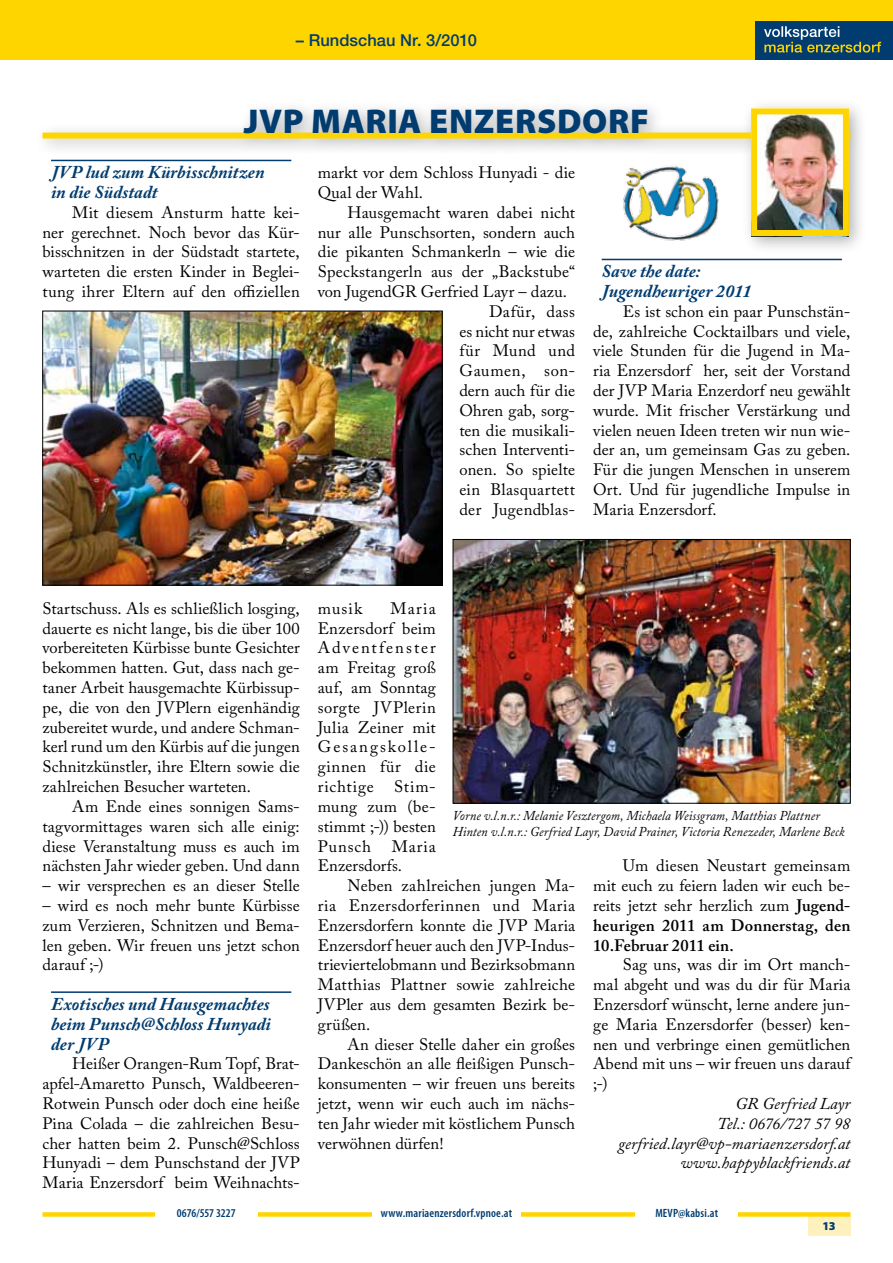
<style>
.page{position:relative;width:893px;height:1263px;background:#fff}
.page>*{position:absolute;margin:0;border:0;box-sizing:border-box;transform-origin:0 0}
.t1{font:900 34.5px "Myriad Pro";letter-spacing:.02em;color:#003c70}
.t2{font:italic 700 18px/19.8px "Adobe Caslon Pro";color:#003c70}
.t3{font:16.5px/19.8px "Adobe Caslon Pro";letter-spacing:.005em;color:#000;text-align:justify}
.t4{font:italic 16.5px/19.8px "Adobe Caslon Pro";letter-spacing:.005em;color:#000;text-align:right}
.t5{font:16.5px "Adobe Caslon Pro";letter-spacing:.035em;color:#000}
.t6{font:500 16.5px "Helvetica Neue";letter-spacing:.005em;color:#003c70}
.t7{font:16.5px "Adobe Caslon Pro";letter-spacing:.025em;color:#000}
.t8{font:16.5px "Adobe Caslon Pro";letter-spacing:.03em;color:#000}
.t9{font:italic 13.5px/16.2px "Adobe Caslon Pro";letter-spacing:.01em;color:#000;scale:.93 1}
.t10{font:600 condensed 12px "Myriad Pro";letter-spacing:.015em;color:#003c70}
.t11{font:600 condensed 12px "Myriad Pro";letter-spacing:-.01em;color:#003c70}
.t12{font:900 12px "Myriad Pro";color:#003c70}
.s1{font-weight:600}
</style>
<div class="page">
<div style="left:0;top:0;width:893px;height:59px;background:#ffd500"></div>
<div style="left:755px;top:21px;width:138px;height:38px;background:#003c70"></div>
<svg style="left:764px;top:26px;width:117px;height:27px"></svg>
<div style="left:808px;top:1214px;width:42px;height:21px;background:#fff1be"></div>
<div style="left:43px;top:1212px;width:807px;height:5px;background:#ffd500"></div>
<div style="left:636px;top:1203px;width:102px;height:20px;background:#fff"></div>
<div style="left:155px;top:1203px;width:102px;height:20px;background:#fff"></div>
<div style="left:372px;top:1203px;width:149px;height:20px;background:#fff"></div>
<hr style="left:51px;top:991px;width:240px;height:2px;background:#003c70">
<hr style="left:602px;top:259px;width:240px;height:1px;background:#003c70">
<div style="left:33px;top:98px;width:835px;height:156px;background:#000;opacity:.3"></div>
<div style="left:43px;top:133px;width:807px;height:6px;background:#ffd500"></div>
<img style="left:758px;top:115px;width:84px;height:114px">
<div style="left:751px;top:108px;width:98px;height:128px;border:6px solid #ffd500"></div>
<img style="left:617px;top:155px;width:104px;height:94px">
<img style="left:45px;top:313px;width:395px;height:270px">
<div style="left:43px;top:311px;width:399px;height:274px;border:1px solid #000"></div>
<img style="left:455px;top:541px;width:393px;height:260px">
<div style="left:453px;top:539px;width:397px;height:264px;border:1px solid #000"></div>
<p class="t6" style="left:296px;top:31px;width:183px">– Rundschau Nr. 3/2010</p>
<h1 class="t1" style="left:244px;top:98px;width:93px">JVP MAR</h1>
<h1 class="t1" style="left:387px;top:98px;width:130px">IA ENZERSD</h1>
<h1 class="t1" style="left:582px;top:98px;width:68px">ORF</h1>
<p class="t2" style="left:51px;top:162px;width:215px">JVP lud zum Kürbisschnitzen in die Südstadt</p>
<p class="t3" style="left:43px;top:202px;width:259px;text-indent:30px">Mit diesem Ansturm hatte kei&shy;ner gerechnet. Noch bevor das Kür&shy;bisschnitzen in der Südstadt startete, warteten die ersten Kinder in Beglei&shy;tung ihrer Eltern auf den offiziellen</p>
<p class="t3" style="left:318px;top:163px;width:259px">markt vor dem Schloss Hunyadi - die<br>Qual der Wahl.</p>
<p class="t3" style="left:348px;top:202px;width:229px">Hausgemacht waren dabei nicht</p>
<p class="t3" style="left:318px;top:222px;width:259px">nur alle Punschsorten, sondern auch</p>
<p class="t3" style="left:318px;top:242px;width:259px">die pikanten Schmankerln – wie die</p>
<p class="t3" style="left:318px;top:262px;width:259px">Speckstangerln aus der „Backstube“</p>
<p class="t3" style="left:318px;top:281px;width:251px">von JugendGR Gerfried Layr – dazu.</p>
<p class="t8" style="left:489px;top:301px;width:87px">Dafür, dass</p>
<p class="t3" style="left:459px;top:321px;width:117px">es nicht nur etwas</p>
<p class="t5" style="left:459px;top:341px;width:117px">für Mund und</p>
<p class="t5" style="left:459px;top:361px;width:117px">Gaumen, son-</p>
<p class="t3" style="left:459px;top:380px;width:117px">dern auch für die</p>
<p class="t3" style="left:459px;top:400px;width:117px">Ohren gab, sorg-</p>
<p class="t3" style="left:459px;top:420px;width:117px">ten die musikali-</p>
<p class="t3" style="left:459px;top:440px;width:117px">schen Interventi-</p>
<p class="t3" style="left:459px;top:460px;width:117px">onen. So spielte</p>
<p class="t7" style="left:459px;top:480px;width:117px">ein Blasquartett</p>
<p class="t3" style="left:459px;top:499px;width:117px">der Jugendblas-</p>
<p class="t2" style="left:602px;top:261px;width:151px">Save the date:<br>Jugendheuriger 2011</p>
<p class="t3" style="left:593px;top:301px;width:259px;text-indent:30px">Es ist schon ein paar Punschstän&shy;de, zahlreiche Cocktailbars und viele, viele Stunden für die Jugend in Ma&shy;ria Enzersdorf her, seit der Vorstand der JVP Maria Enzerdorf neu gewählt wurde. Mit frischer Verstärkung und vielen neuen Ideen treten wir nun wie&shy;der an, um gemeinsam Gas zu geben.<br>Für die jungen Menschen in unserem Ort. Und für jugendliche Impulse in Maria Enzersdorf.</p>
<p class="t3" style="left:43px;top:598px;width:259px">Startschuss. Als es schließlich losging, dauerte es nicht lange, bis die über 100 vorbereiteten Kürbisse bunte Gesichter bekommen hatten. Gut, dass nach ge&shy;taner Arbeit hausgemachte Kürbissup&shy;pe, die von den JVPlern eigenhändig zubereitet wurde, und andere Schman&shy;kerl rund um den Kürbis auf die jungen Schnitzkünstler, ihre Eltern sowie die zahlreichen Besucher warteten.</p>
<p class="t3" style="left:43px;top:796px;width:259px;text-indent:30px">Am Ende eines sonnigen Sams&shy;tagvormittages waren sich alle einig: diese Veranstaltung muss es auch im nächsten Jahr wieder geben. Und dann</p>
<p class="t3" style="left:43px;top:875px;width:259px">– wir versprechen es an dieser Stelle</p>
<p class="t3" style="left:43px;top:895px;width:259px">– wird es noch mehr bunte Kürbisse zum Verzieren, Schnitzen und Bema&shy;len geben. Wir freuen uns jetzt schon darauf ;-)</p>
<p class="t2" style="left:51px;top:994px;width:221px;text-align:justify">Exotisches und Hausgemachtes beim Punsch@Schloss Hunyadi der JVP</p>
<p class="t3" style="left:43px;top:1054px;width:259px;text-indent:30px">Heißer Orangen-Rum Topf, Brat&shy;apfel-Amaretto Punsch, Waldbeeren-Rotwein Punsch oder doch eine heiße Pina Colada – die zahlreichen Besu&shy;cher hatten beim 2. Punsch@Schloss Hunyadi – dem Punschstand der JVP Maria Enzersdorf beim Weihnachts-</p>
<p class="t3" style="left:318px;top:598px;width:46px">musik</p>
<p class="t3" style="left:318px;top:598px;width:120px;text-indent:73px">Maria Enzersdorf beim Adventfenster am Freitag groß auf, am Sonntag sorgte JVPlerin Julia Zeiner mit Gesangskolle&shy;ginnen für die richtige Stim&shy;mung zum (be&shy;stimmt ;-)) besten Punsch</p>
<p class="t9" style="left:453px;top:807px;width:423px">Vorne v.l.n.r.: Melanie Vesztergom, Michaela Weissgram, Matthias Plattner<br>Hinten v.l.n.r.: Gerfried Layr, David Prainer, Victoria Renezeder, Marlene Beck</p>
<p class="t3" style="left:318px;top:836px;width:119px;text-indent:74px">Maria<br>Enzersdorfs.</p>
<p class="t3" style="left:318px;top:875px;width:259px;text-indent:30px">Neben zahlreichen jungen Ma&shy;ria Enzersdorferinnen und Maria Enzersdorfern konnte die JVP Maria Enzersdorf heuer auch den JVP-Indus&shy;trieviertelobmann und Bezirksobmann Matthias Plattner sowie zahlreiche JVPler aus dem gesamten Bezirk be&shy;grüßen.</p>
<p class="t3" style="left:318px;top:1034px;width:259px;text-indent:30px">An dieser Stelle daher ein großes Dankeschön an alle fleißigen Punsch&shy;konsumenten – wir freuen uns bereits jetzt, wenn wir euch auch im nächs&shy;ten Jahr wieder mit köstlichem Punsch verwöhnen dürfen!</p>
<p class="t3" style="left:593px;top:856px;width:259px;text-indent:30px">Um diesen Neustart gemeinsam mit euch zu feiern laden wir euch be&shy;reits jetzt sehr herzlich zum <span class="s1">Jugend&shy;heurigen 2011 am Donnerstag, den 10.Februar 2011 ein.</span></p>
<p class="t3" style="left:593px;top:955px;width:259px;text-indent:30px">Sag uns, was dir im Ort manch&shy;mal abgeht und was du dir für Maria Enzersdorf wünscht, lerne andere jun&shy;ge Maria Enzersdorfer (besser) ken&shy;nen und verbringe einen gemütlichen Abend mit uns – wir freuen uns darauf ;-)</p>
<p class="t4" style="left:618px;top:1093px;width:234px">GR Gerfried Layr<br>Tel.: 0676/727 57 98 gerfried.layr@vp-mariaenzersdorf.at www.happyblackfriends.at</p>
<p class="t11" style="left:177px;top:1206px;width:60px">0676/557 3227</p>
<p class="t10" style="left:381px;top:1206px;width:133px">www.mariaenzersdorf.vpnoe.at</p>
<p class="t10" style="left:655px;top:1206px;width:64px">MEVP@kabsi.at</p>
<p class="t12" style="left:822px;top:1218px;width:15px">13</p>
</div>
